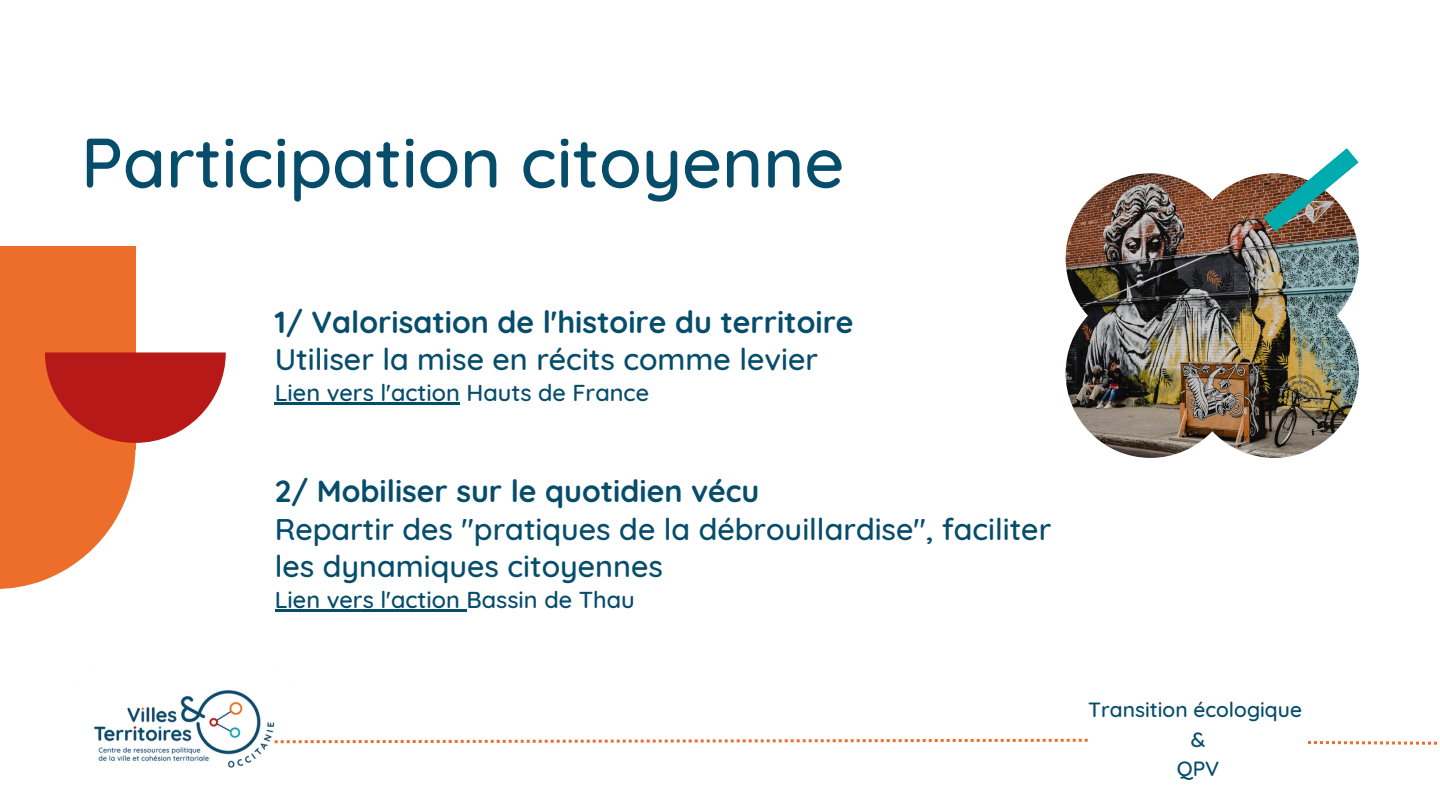
<style>
.page{position:relative;width:1440px;height:810px;background:#fff}
.page>*{position:absolute;margin:0;border:0;box-sizing:border-box;transform-origin:0 0}
.t1{font:500 70px "Quicksand";color:#064c6b}
.t2{font:500 30.5px/37.5px "Quicksand";color:#064c6b}
.t3{font:700 30.5px "Quicksand";color:#064c6b}
.t4{font:500 23.5px "Quicksand";color:#064c6b}
.t5{font:500 21px "Quicksand";color:#064c6b}
</style>
<div class="page">
<hr style="left:275px;top:403px;width:185px;height:2px;background:#064c6b">
<img style="left:1066px;top:173px;width:293px;height:285px">
<svg style="left:1263px;top:148px;width:96px;height:84px"></svg>
<div style="left:0;top:284px;width:135px;height:166px;background:#ec6e2a"></div>
<div style="left:0;top:246px;width:135px;height:40px;background:#ec6e2a"></div>
<svg style="left:0;top:352px;width:226px;height:237px"></svg>
<img style="left:94px;top:690px;width:196px;height:78px">
<svg style="left:275px;top:739px;width:813px;height:4px"></svg>
<svg style="left:1308px;top:741px;width:129px;height:4px"></svg>
<hr style="left:275px;top:610px;width:191px;height:2px;background:#064c6b">
<p class="t1" style="left:81px;top:118px;width:765px">Participation citoyenne</p>
<p class="t3" style="left:275px;top:302px;width:580px">1/ Valorisation de l'histoire du territoire</p>
<p class="t2" style="left:275px;top:340px;width:545px">Utiliser la mise en récits comme levier</p>
<p class="t4" style="left:275px;top:378px;width:376px">Lien vers l'action Hauts de France</p>
<p class="t3" style="left:275px;top:472px;width:486px">2/ Mobiliser sur le quotidien vécu</p>
<p class="t2" style="left:275px;top:510px;width:778px">Repartir des "pratiques de la débrouillardise", faciliter les dynamiques citoyennes</p>
<p class="t4" style="left:275px;top:585px;width:362px">Lien vers l'action Bassin de Thau</p>
<p class="t5" style="left:1088px;top:696px;width:215px">Transition écologique</p>
<p class="t5" style="left:1191px;top:726px;width:16px">&amp;</p>
<p class="t5" style="left:1177px;top:755px;width:44px">QPV</p>
</div>
